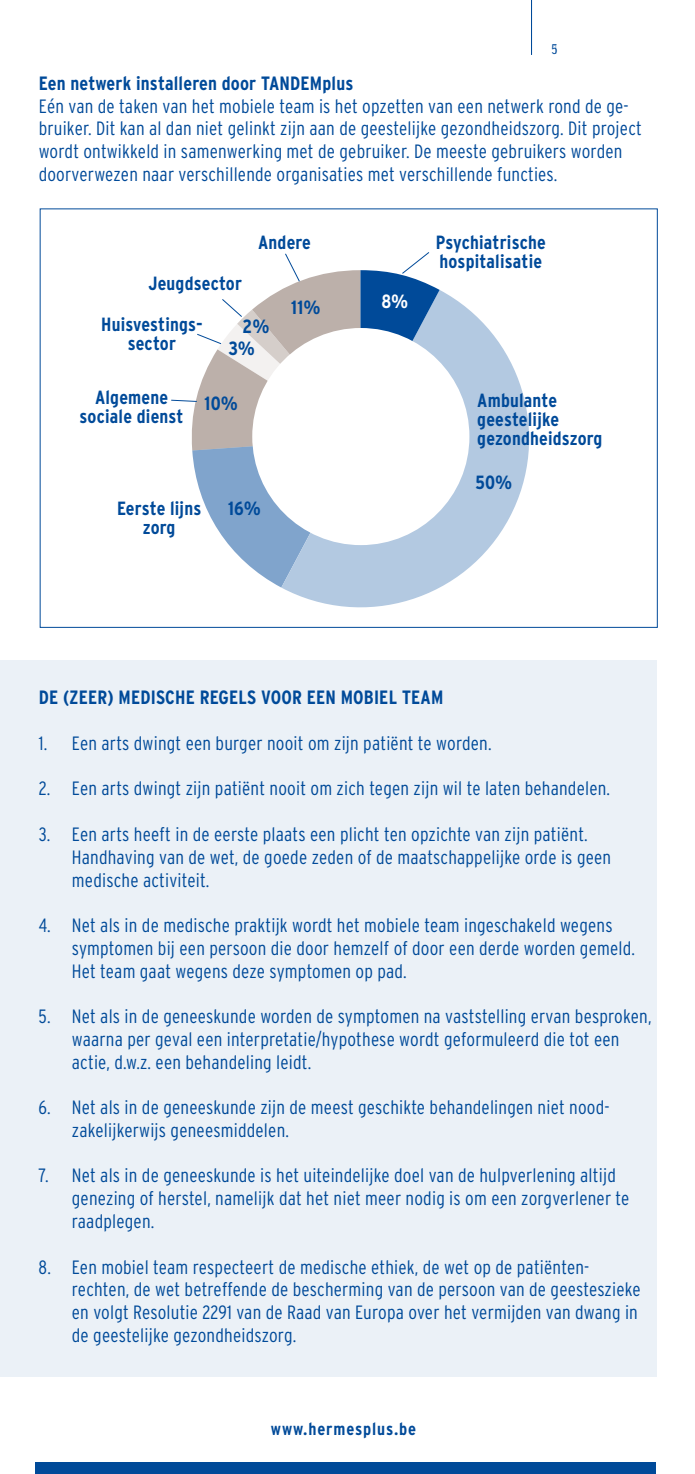
<style>
.page{position:relative;width:695px;height:1474px;background:#fff}
.page>*{position:absolute;margin:0;border:0;box-sizing:border-box;transform-origin:0 0}
.t1{font:300 19.25px/22.8px "Interstate Condensed";letter-spacing:.01em;color:#004a99}
.t2{font:700 19.25px "Interstate Condensed";letter-spacing:.01em;color:#004a99}
.t3{font:700 19.07px/19.1px "Interstate Condensed";letter-spacing:.01em;color:#004a99;text-align:center}
.t4{font:700 19.07px "Interstate Condensed";color:#fff}
.t5{font:700 17.5px "Interstate Condensed";letter-spacing:.05em;color:#004a99}
.t6{font:300 14px "Interstate Condensed";color:#004a99}
.s1{font-family:"Dax OT";color:#80a5cc}
</style>
<div class="page">
<hr style="left:531px;top:0;width:1px;height:55px;background:#004a99">
<div style="left:0;top:660px;width:656px;height:716px;background:#ebf1f7"></div>
<svg style="left:281px;top:290px;width:248px;height:318px;fill:#b3c9e1"></svg>
<svg style="left:171px;top:252px;width:268px;height:335px"></svg>
<div style="left:252px;top:328px;width:217px;height:217px;background:#fff;border-radius:50%"></div>
<div style="left:35px;top:1462px;width:620px;height:11px;background:#004a99"></div>
<p class="t6" style="left:551px;top:41px;width:8px">5<span class="s1">1</span></p>
<p class="t2" style="left:39px;top:72px;width:316px">Een netwerk installeren door TANDEMplus</p>
<p class="t1" style="left:39px;top:94px;width:604px">Eén van de taken van het mobiele team is het opzetten van een netwerk rond de ge&shy;bruiker. Dit kan al dan niet gelinkt zijn aan de geestelijke gezondheidszorg. Dit project wordt ontwikkeld in samenwerking met de gebruiker. De meeste gebruikers worden doorverwezen naar verschillende organisaties met verschillende functies.</p>
<p class="t3" style="left:148px;top:274px;width:95px">Jeugdsector</p>
<p class="t3" style="left:258px;top:233px;width:54px">Andere</p>
<p class="t3" style="left:291px;top:298px;width:30px">11%</p>
<p class="t3" style="left:101px;top:315px;width:103px">Huisvestings&shy;sector</p>
<p class="t3" style="left:242px;top:317px;width:28px">2%</p>
<p class="t3" style="left:228px;top:339px;width:28px">3%</p>
<p class="t3" style="left:80px;top:387px;width:105px">Algemene sociale dienst</p>
<p class="t3" style="left:204px;top:393px;width:34px">10%</p>
<p class="t3" style="left:117px;top:498px;width:86px">Eerste lijns zorg</p>
<p class="t3" style="left:228px;top:498px;width:34px">16%</p>
<p class="t4" style="left:381px;top:290px;width:28px">8%</p>
<p class="t3" style="left:436px;top:233px;width:111px;text-align:left">Psychiatrische hospitalisatie</p>
<p class="t3" style="left:477px;top:391px;width:127px;text-align:left">Ambulante geestelijke gezondheidszorg</p>
<p class="t3" style="left:475px;top:473px;width:38px">50%</p>
<p class="t2" style="left:39px;top:687px;width:406px">DE (ZEER) MEDISCHE REGELS VOOR EEN MOBIEL TEAM</p>
<p class="t1" style="left:39px;top:731px;width:454px">1. Een arts dwingt een burger nooit om zijn patiënt te worden.</p>
<p class="t1" style="left:39px;top:777px;width:573px">2. Een arts dwingt zijn patiënt nooit om zich tegen zijn wil te laten behandelen.</p>
<p class="t1" style="left:72px;top:822px;width:540px;text-indent:-33px">3. Een arts heeft in de eerste plaats een plicht ten opzichte van zijn patiënt.<br>Handhaving van de wet, de goede zeden of de maatschappelijke orde is geen medische activiteit.</p>
<p class="t1" style="left:72px;top:913px;width:564px;text-indent:-33px">4. Net als in de medische praktijk wordt het mobiele team ingeschakeld wegens symptomen bij een persoon die door hemzelf of door een derde worden gemeld.<br>Het team gaat wegens deze symptomen op pad.</p>
<p class="t1" style="left:72px;top:1004px;width:581px;text-indent:-33px">5. Net als in de geneeskunde worden de symptomen na vaststelling ervan besproken, waarna per geval een interpretatie/hypothese wordt geformuleerd die tot een actie, d.w.z. een behandeling leidt.</p>
<p class="t1" style="left:72px;top:1095px;width:539px;text-indent:-33px">6. Net als in de geneeskunde zijn de meest geschikte behandelingen niet nood&shy;zakelijkerwijs geneesmiddelen.</p>
<p class="t1" style="left:72px;top:1164px;width:559px;text-indent:-33px">7. Net als in de geneeskunde is het uiteindelijke doel van de hulpverlening altijd genezing of herstel, namelijk dat het niet meer nodig is om een zorgverlener te raadplegen.</p>
<p class="t1" style="left:72px;top:1255px;width:570px;text-indent:-33px">8. Een mobiel team respecteert de medische ethiek, de wet op de patiënten&shy;rechten, de wet betreffende de bescherming van de persoon van de geesteszieke en volgt Resolutie 2291 van de Raad van Europa over het vermijden van dwang in de geestelijke gezondheidszorg.</p>
<p class="t5" style="left:271px;top:1418px;width:147px">www.hermesplus.be</p>
</div>
